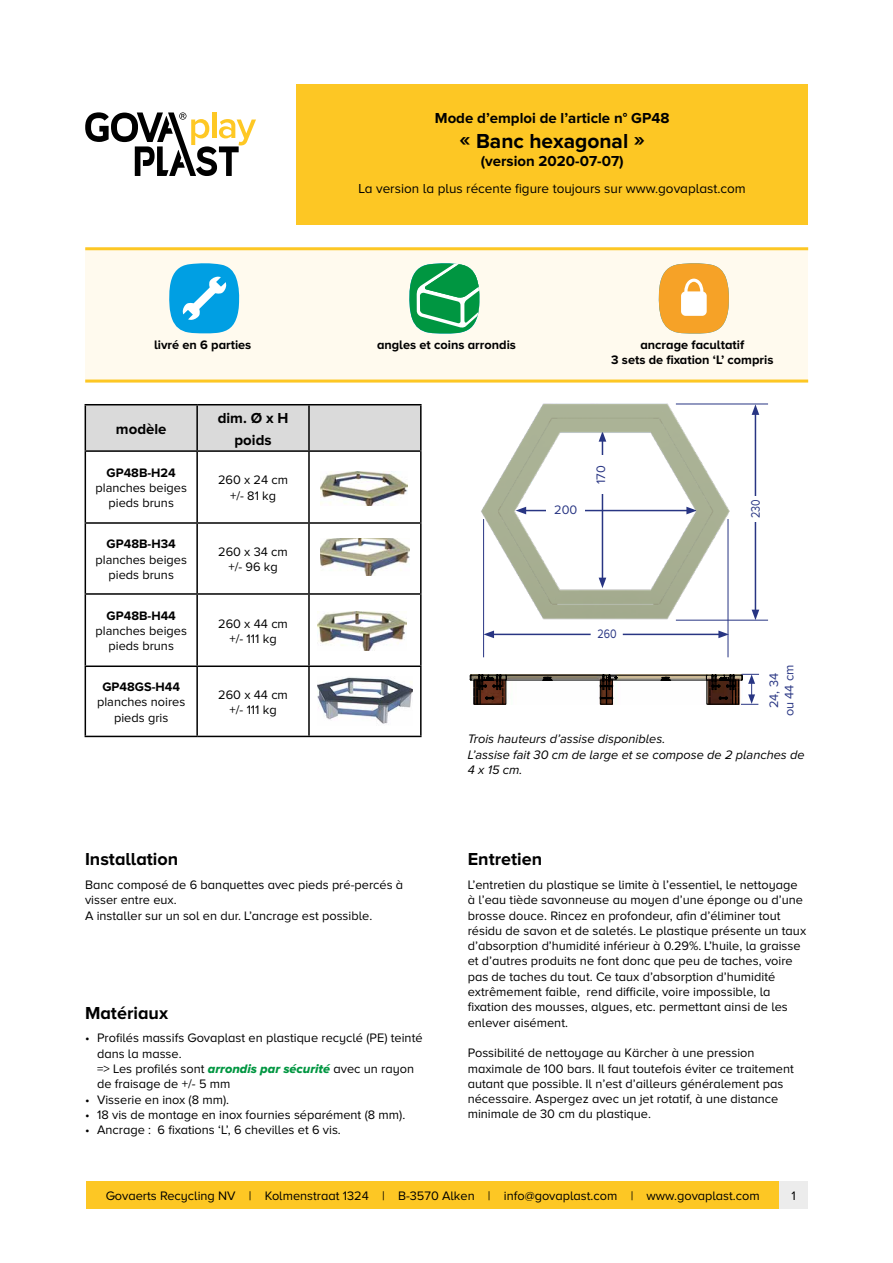
<style>
.page{position:relative;width:893px;height:1263px;background:#fff}
.page>*{position:absolute;margin:0;border:0;box-sizing:border-box;transform-origin:0 0}
.t1{font:700 21px "Proxima Nova";color:#000}
.t2{font:700 18px "Proxima Nova A";color:#000}
.t3{font:700 15px/22.5px "Proxima Nova";color:#000;text-align:center}
.t4{font:13.5px "Proxima Nova A";color:#000}
.t5{font:12.75px/15.3px "Proxima Nova A";color:#000}
.t6{font:12.75px/15.3px "Proxima Nova";color:#000;text-align:center}
.t7{font:italic 12.75px/15.3px "Proxima Nova A";color:#000}
.t8{font:700 12.75px/15.3px "Proxima Nova A";color:#000;text-align:center}
.t9{font:700 12.75px "Proxima Nova";color:#000}
.t10{font:12.75px/15.3px "Proxima Nova A";color:#283583;text-align:center}
.t11{font:12.75px "Proxima Nova";color:#283583;scale:.84 1}
.s1{font-family:"Proxima Nova Extrabld It";color:#009641}
</style>
<div class="page">
<div style="left:86px;top:1181px;width:693px;height:28px;background:#fdc724"></div>
<div style="left:779px;top:1181px;width:29px;height:28px;background:#ececec"></div>
<hr style="left:492px;top:634px;width:99px;height:1px;background:#283583">
<svg style="left:484px;top:630px;width:10px;height:8px"></svg>
<hr style="left:623px;top:634px;width:98px;height:1px;background:#283583">
<svg style="left:718px;top:630px;width:10px;height:8px"></svg>
<hr style="left:728px;top:519px;width:1px;height:138px;background:#283583">
<hr style="left:483px;top:519px;width:1px;height:138px;background:#283583">
<hr style="left:755px;top:413px;width:1px;height:199px;background:#283583">
<svg style="left:752px;top:405px;width:7px;height:10px"></svg>
<svg style="left:752px;top:610px;width:7px;height:10px"></svg>
<div style="left:743px;top:496px;width:24px;height:26px;background:#fff"></div>
<hr style="left:676px;top:404px;width:92px;height:1px;background:#283583">
<hr style="left:676px;top:620px;width:92px;height:1px;background:#283583">
<img style="left:481px;top:403px;width:264px;height:220px">
<img style="left:617px;top:676px;width:89px;height:4px">
<hr style="left:607px;top:675px;width:134px;height:1px;background:#000">
<hr style="left:606px;top:680px;width:136px;height:1px;background:#000">
<svg style="left:661px;top:676px;width:10px;height:4px"></svg>
<svg style="left:469px;top:674px;width:148px;height:31px"></svg>
<svg style="left:706px;top:674px;width:53px;height:31px"></svg>
<div style="left:86px;top:405px;width:334px;height:45px;background:#dadada"></div>
<hr style="left:85px;top:452px;width:1px;height:70px;background:#000">
<hr style="left:196px;top:452px;width:2px;height:70px;background:#000">
<hr style="left:308px;top:452px;width:2px;height:70px;background:#000">
<hr style="left:420px;top:452px;width:2px;height:70px;background:#000">
<hr style="left:85px;top:522px;width:112px;height:2px;background:#000">
<hr style="left:85px;top:524px;width:1px;height:69px;background:#000">
<hr style="left:197px;top:522px;width:112px;height:2px;background:#000">
<hr style="left:196px;top:524px;width:2px;height:69px;background:#000">
<hr style="left:309px;top:522px;width:113px;height:2px;background:#000">
<hr style="left:308px;top:524px;width:2px;height:69px;background:#000">
<hr style="left:420px;top:524px;width:2px;height:69px;background:#000">
<hr style="left:85px;top:593px;width:112px;height:2px;background:#000">
<hr style="left:85px;top:595px;width:1px;height:70px;background:#000">
<hr style="left:197px;top:593px;width:112px;height:2px;background:#000">
<hr style="left:196px;top:595px;width:2px;height:70px;background:#000">
<hr style="left:309px;top:593px;width:113px;height:2px;background:#000">
<hr style="left:308px;top:595px;width:2px;height:70px;background:#000">
<hr style="left:420px;top:595px;width:2px;height:70px;background:#000">
<hr style="left:85px;top:665px;width:112px;height:2px;background:#000">
<hr style="left:85px;top:667px;width:1px;height:69px;background:#000">
<hr style="left:197px;top:665px;width:112px;height:2px;background:#000">
<hr style="left:196px;top:667px;width:2px;height:69px;background:#000">
<hr style="left:309px;top:665px;width:113px;height:2px;background:#000">
<hr style="left:308px;top:667px;width:2px;height:69px;background:#000">
<hr style="left:420px;top:667px;width:2px;height:69px;background:#000">
<hr style="left:85px;top:736px;width:112px;height:1px;background:#000">
<hr style="left:197px;top:736px;width:112px;height:1px;background:#000">
<hr style="left:309px;top:736px;width:113px;height:1px;background:#000">
<hr style="left:85px;top:404px;width:112px;height:1px;background:#000">
<hr style="left:85px;top:405px;width:1px;height:45px;background:#000">
<hr style="left:197px;top:404px;width:112px;height:1px;background:#000">
<hr style="left:196px;top:405px;width:2px;height:45px;background:#000">
<hr style="left:309px;top:404px;width:113px;height:1px;background:#000">
<hr style="left:308px;top:405px;width:2px;height:45px;background:#000">
<hr style="left:420px;top:405px;width:2px;height:45px;background:#000">
<hr style="left:85px;top:450px;width:112px;height:2px;background:#000">
<hr style="left:197px;top:450px;width:112px;height:2px;background:#000">
<hr style="left:309px;top:450px;width:113px;height:2px;background:#000">
<img style="left:320px;top:471px;width:87px;height:35px">
<img style="left:320px;top:538px;width:89px;height:38px">
<img style="left:318px;top:611px;width:88px;height:39px">
<img style="left:317px;top:677px;width:95px;height:47px">
<div style="left:85px;top:248px;width:723px;height:134px;background:#fffaee"></div>
<hr style="left:85px;top:247px;width:723px;height:3px;background:#fdc724">
<svg style="left:409px;top:263px;width:71px;height:71px;background:#47b275"></svg>
<svg style="left:169px;top:263px;width:70px;height:70px;background:#3ab4e7"></svg>
<svg style="left:658px;top:263px;width:71px;height:71px;background:#f6ba61"></svg>
<hr style="left:85px;top:379px;width:723px;height:3px;background:#fdc724">
<div style="left:296px;top:84px;width:512px;height:140px;background:#fdc724"></div>
<svg style="left:85px;top:112px;width:171px;height:64px"></svg>
<p class="t3" style="left:435px;top:107px;width:236px">Mode d’emploi de l’article n° GP48</p>
<h1 class="t1" style="left:460px;top:129px;width:187px">« Banc hexagonal »</h1>
<p class="t3" style="left:481px;top:150px;width:144px">(version 2020-07-07)</p>
<p class="t4" style="left:358px;top:181px;width:389px">La version la plus récente figure toujours sur www.govaplast.com</p>
<p class="t8" style="left:154px;top:337px;width:99px">livré en 6 parties</p>
<p class="t8" style="left:377px;top:337px;width:140px">angles et coins arrondis</p>
<p class="t8" style="left:611px;top:337px;width:164px">ancrage facultatif<br>3 sets de fixation ‘L’ compris</p>
<p class="t3" style="left:116px;top:418px;width:52px">modèle</p>
<p class="t3" style="left:218px;top:407px;width:72px">dim. Ø x H poids</p>
<p class="t9" style="left:107px;top:465px;width:71px">GP48B-H24</p>
<p class="t6" style="left:96px;top:480px;width:93px">planches beiges pieds bruns</p>
<p class="t6" style="left:218px;top:473px;width:72px">260 x 24 cm +/- 81 kg</p>
<p class="t9" style="left:107px;top:537px;width:71px">GP48B-H34</p>
<p class="t6" style="left:95px;top:552px;width:93px">planches beiges pieds bruns</p>
<p class="t6" style="left:218px;top:544px;width:71px">260 x 34 cm +/- 96 kg</p>
<p class="t9" style="left:107px;top:608px;width:71px">GP48B-H44</p>
<p class="t6" style="left:95px;top:623px;width:93px">planches beiges pieds bruns</p>
<p class="t6" style="left:218px;top:616px;width:71px">260 x 44 cm +/- 111 kg</p>
<p class="t9" style="left:102px;top:679px;width:79px">GP48GS-H44</p>
<p class="t6" style="left:97px;top:695px;width:90px">planches noires pieds gris</p>
<p class="t6" style="left:218px;top:687px;width:71px">260 x 44 cm +/- 111 kg</p>
<h2 class="t2" style="left:85px;top:849px;width:95px">Installation</h2>
<p class="t5" style="left:85px;top:877px;width:320px">Banc composé de 6 banquettes avec pieds pré-percés à visser entre eux.<br>A installer sur un sol en dur. L’ancrage est possible.</p>
<h2 class="t2" style="left:85px;top:1002px;width:85px">Matériaux</h2>
<p class="t5" style="left:97px;top:1030px;width:327px;text-indent:-12px">• Profilés massifs Govaplast en plastique recyclé (PE) teinté dans la masse.<br>=&gt; Les profilés sont <span class="s1">arrondis par sécurité</span> avec un rayon de fraisage de +/- 5 mm</p>
<p class="t5" style="left:85px;top:1091px;width:146px">• Visserie en inox (8 mm).</p>
<p class="t5" style="left:85px;top:1107px;width:322px">• 18 vis de montage en inox fournies séparément (8 mm).</p>
<p class="t5" style="left:85px;top:1122px;width:257px">• Ancrage : 6 fixations ‘L’, 6 chevilles et 6 vis.</p>
<p class="t10" style="left:593px;top:484px;width:20px;rotate:-90deg">170</p>
<p class="t10" style="left:554px;top:502px;width:25px">200</p>
<p class="t11" style="left:748px;top:518px;width:24px;rotate:-90deg">230</p>
<p class="t11" style="left:597px;top:626px;width:24px">260</p>
<p class="t10" style="left:766px;top:716px;width:53px;rotate:-90deg">24, 34 ou 44 cm</p>
<p class="t7" style="left:468px;top:731px;width:338px">Trois hauteurs d’assise disponibles.<br>L’assise fait 30 cm de large et se compose de 2 planches de<br>4 x 15 cm.</p>
<h2 class="t2" style="left:468px;top:849px;width:76px">Entretien</h2>
<p class="t5" style="left:468px;top:877px;width:340px">L’entretien du plastique se limite à l’essentiel, le nettoyage à l’eau tiède savonneuse au moyen d’une éponge ou d’une brosse douce. Rincez en profondeur, afin d’éliminer tout résidu de savon et de saletés. Le plastique présente un taux d’absorption d’humidité inférieur à 0.29%. L’huile, la graisse et d’autres produits ne font donc que peu de taches, voire pas de taches du tout. Ce taux d’absorption d’humidité extrêmement faible, rend difficile, voire impossible, la fixation des mousses, algues, etc. permettant ainsi de les enlever aisément.</p>
<p class="t5" style="left:468px;top:1045px;width:328px">Possibilité de nettoyage au Kärcher à une pression maximale de 100 bars. Il faut toutefois éviter ce traitement autant que possible. Il n’est d’ailleurs généralement pas nécessaire. Aspergez avec un jet rotatif, à une distance minimale de 30 cm du plastique.</p>
<p class="t5" style="left:106px;top:1188px;width:656px">Govaerts Recycling NV | Kolmenstraat 1324 | B-3570 Alken | info@govaplast.com | www.govaplast.com</p>
<p class="t5" style="left:791px;top:1188px;width:6px">1</p>
</div>
